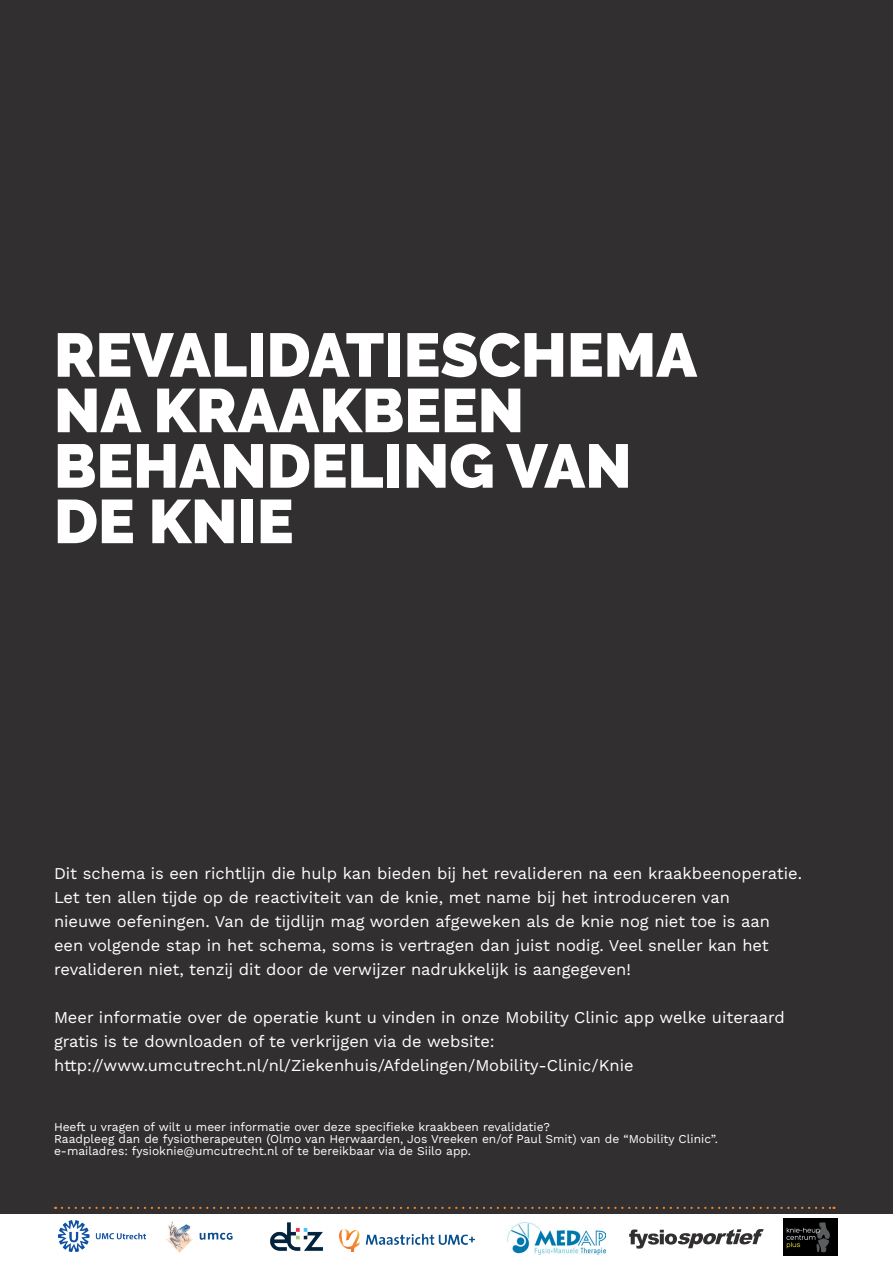
<style>
.page{position:relative;width:893px;height:1263px;background:#fff}
.page>*{position:absolute;margin:0;border:0;box-sizing:border-box;transform-origin:0 0}
.t1{font:900 61.5px/55.5px "Raleway";color:#fff}
.t2{font:16.5px/24px "Work Sans";color:#fff}
.t3{font:12px/12px "Work Sans";color:#fff}
</style>
<div class="page">
<div style="left:0;top:0;width:893px;height:1214px;background:#312f30"></div>
<svg style="left:62px;top:1207px;width:772px;height:2px"></svg>
<svg style="left:629px;top:1229px;width:135px;height:19px"></svg>
<img style="left:58px;top:1220px;width:87px;height:31px">
<img style="left:166px;top:1221px;width:67px;height:32px">
<img style="left:340px;top:1229px;width:135px;height:23px">
<img style="left:784px;top:1218px;width:53px;height:37px">
<img style="left:270px;top:1222px;width:53px;height:29px">
<img style="left:508px;top:1223px;width:98px;height:31px">
<h1 class="t1" style="left:54px;top:327px;width:645px">REVALIDATIESCHEMA<br>NA KRAAKBEEN<br>BEHANDELING VAN<br>DE KNIE</h1>
<p class="t2" style="left:54px;top:860px;width:750px">Dit schema is een richtlijn die hulp kan bieden bij het revalideren na een kraakbeenoperatie.<br>Let ten allen tijde op de reactiviteit van de knie, met name bij het introduceren van<br>nieuwe oefeningen. Van de tijdlijn mag worden afgeweken als de knie nog niet toe is aan een volgende stap in het schema, soms is vertragen dan juist nodig. Veel sneller kan het revalideren niet, tenzij dit door de verwijzer nadrukkelijk is aangegeven!</p>
<p class="t2" style="left:54px;top:1004px;width:732px">Meer informatie over de operatie kunt u vinden in onze Mobility Clinic app welke uiteraard gratis is te downloaden of te verkrijgen via de website: http://www.umcutrecht.nl/nl/Ziekenhuis/Afdelingen/Mobility-Clinic/Knie</p>
<p class="t3" style="left:54px;top:1120px;width:665px">Heeft u vragen of wilt u meer informatie over deze specifieke kraakbeen revalidatie?<br>Raadpleeg dan de fysiotherapeuten (Olmo van Herwaarden, Jos Vreeken en/of Paul Smit) van de “Mobility Clinic”. e-mailadres: fysioknie@umcutrecht.nl of te bereikbaar via de Siilo app.</p>
</div>
